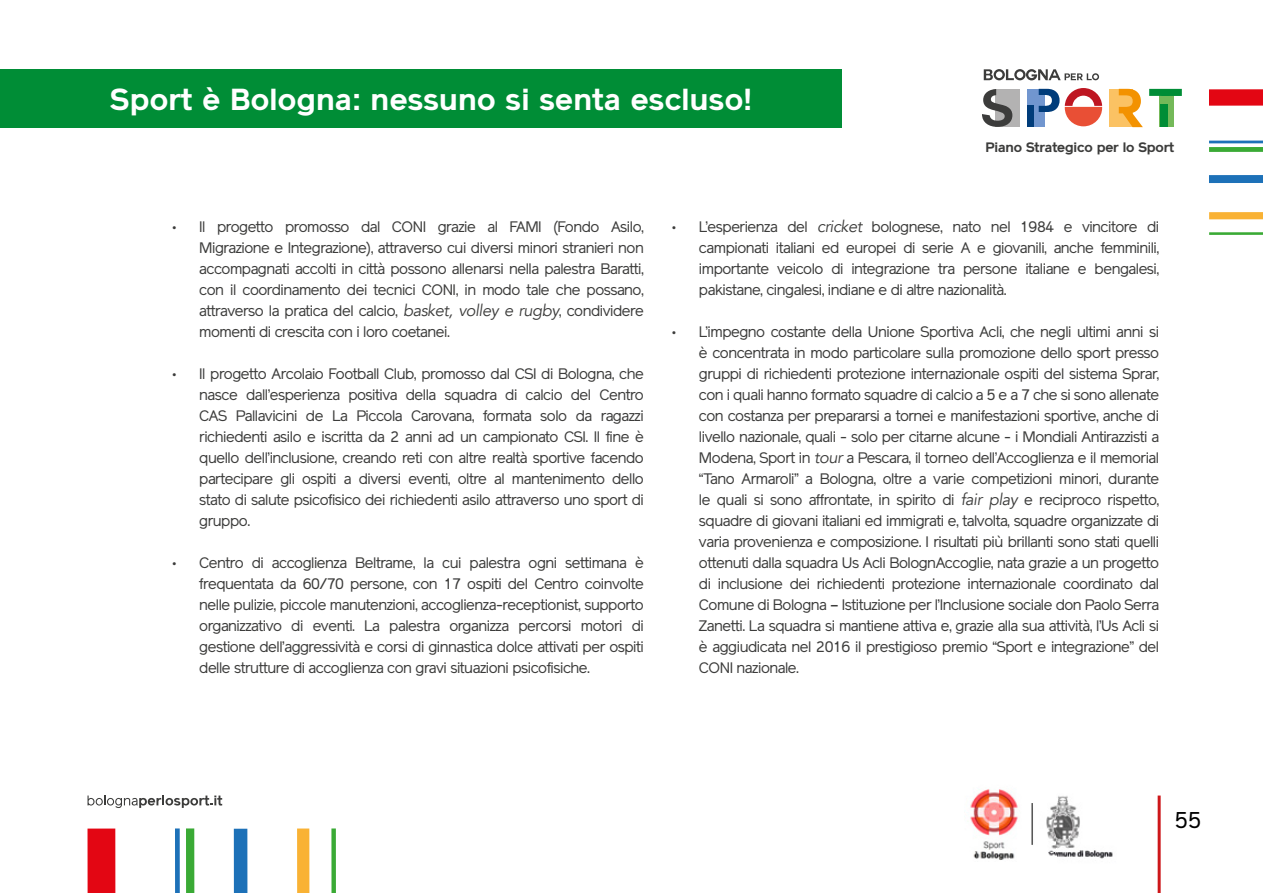
<style>
.page{position:relative;width:1263px;height:893px;background:#fff}
.page>*{position:absolute;margin:0;border:0;box-sizing:border-box;transform-origin:0 0}
.t1{font:700 30px "Reader";letter-spacing:.01em;color:#fff}
.t2{font:22.5px "Reader";color:#000}
.t3{font:15px/21px "Reader";letter-spacing:-.03em;color:#3c3c3b;text-align:justify}
.t4{font:700 13.5px "Reader";letter-spacing:-.01em;color:#3c3c3b}
.s1{font-family:"Avenir";font-style:italic;font-size:16.5px}
</style>
<div class="page">
<hr style="left:1158px;top:795px;width:3px;height:98px;background:#cd171a">
<div style="left:996px;top:89px;width:24px;height:38px;background:#b3b2b2"></div>
<div style="left:1027px;top:89px;width:17px;height:38px;background:#7196cf"></div>
<div style="left:1109px;top:89px;width:23px;height:38px;background:#fbc263"></div>
<div style="left:1160px;top:89px;width:14px;height:38px;background:#74b959"></div>
<svg style="left:984px;top:69px;width:115px;height:11px"></svg>
<svg style="left:1039px;top:89px;width:20px;height:23px"></svg>
<svg style="left:1065px;top:88px;width:37px;height:38px"></svg>
<svg style="left:1119px;top:89px;width:24px;height:38px"></svg>
<svg style="left:1149px;top:89px;width:33px;height:7px"></svg>
<svg style="left:982px;top:89px;width:30px;height:38px"></svg>
<div style="left:1027px;top:106px;width:6px;height:21px;background:#003c7a"></div>
<div style="left:1160px;top:105px;width:7px;height:22px;background:#008d36"></div>
<div style="left:1209px;top:89px;width:54px;height:17px;background:#e30613"></div>
<hr style="left:1209px;top:141px;width:54px;height:2px;background:#1d71b8">
<div style="left:1209px;top:147px;width:54px;height:5px;background:#3aaa35"></div>
<div style="left:1209px;top:175px;width:54px;height:8px;background:#1d71b8"></div>
<div style="left:1209px;top:212px;width:54px;height:7px;background:#f9b234"></div>
<hr style="left:1209px;top:232px;width:54px;height:3px;background:#3aaa35">
<div style="left:88px;top:828px;width:27px;height:65px;background:#e30613"></div>
<div style="left:175px;top:828px;width:5px;height:65px;background:#1d71b8"></div>
<div style="left:186px;top:828px;width:8px;height:65px;background:#3aaa35"></div>
<div style="left:234px;top:829px;width:13px;height:64px;background:#1d71b8"></div>
<div style="left:297px;top:828px;width:12px;height:65px;background:#f9b234"></div>
<div style="left:331px;top:828px;width:5px;height:65px;background:#3aaa35"></div>
<img style="left:1031px;top:796px;width:82px;height:63px">
<svg style="left:88px;top:795px;width:134px;height:13px"></svg>
<hr style="left:1032px;top:803px;width:1px;height:42px;background:#000">
<img style="left:970px;top:789px;width:48px;height:71px">
<div style="left:0;top:70px;width:842px;height:58px;background:#008d36"></div>
<h1 class="t1" style="left:110px;top:81px;width:643px">Sport è Bologna: nessuno si senta escluso!</h1>
<p class="t4" style="left:985px;top:139px;width:190px">Piano Strategico per lo Sport</p>
<p class="t3" style="left:199px;top:217px;width:446px;text-indent:-27px">• Il progetto promosso dal CONI grazie al FAMI (Fondo Asilo, Migrazione e Integrazione), attraverso cui diversi minori stranieri non accompagnati accolti in città possono allenarsi nella palestra Baratti, con il coordinamento dei tecnici CONI, in modo tale che possano, attraverso la pratica del calcio, <span class="s1">basket, volley e rugby</span>, condividere momenti di crescita con i loro coetanei.</p>
<p class="t3" style="left:199px;top:364px;width:446px;text-indent:-27px">• Il progetto Arcolaio Football Club, promosso dal CSI di Bologna, che nasce dall’esperienza positiva della squadra di calcio del Centro CAS Pallavicini de La Piccola Carovana, formata solo da ragazzi richiedenti asilo e iscritta da 2 anni ad un campionato CSI. Il fine è quello dell’inclusione, creando reti con altre realtà sportive facendo partecipare gli ospiti a diversi eventi, oltre al mantenimento dello stato di salute psicofisico dei richiedenti asilo attraverso uno sport di gruppo.</p>
<p class="t3" style="left:199px;top:553px;width:446px;text-indent:-27px">• Centro di accoglienza Beltrame, la cui palestra ogni settimana è frequentata da 60/70 persone, con 17 ospiti del Centro coinvolte nelle pulizie, piccole manutenzioni, accoglienza-receptionist, supporto organizzativo di eventi. La palestra organizza percorsi motori di gestione dell’aggressività e corsi di ginnastica dolce attivati per ospiti delle strutture di accoglienza con gravi situazioni psicofisiche.</p>
<p class="t3" style="left:699px;top:216px;width:462px;text-indent:-27px">• L’esperienza del <span class="s1">cricket</span> bolognese, nato nel 1984 e vincitore di campionati italiani ed europei di serie A e giovanili, anche femminili, importante veicolo di integrazione tra persone italiane e bengalesi, pakistane, cingalesi, indiane e di altre nazionalità.</p>
<p class="t3" style="left:699px;top:321px;width:462px;text-indent:-27px">• L’impegno costante della Unione Sportiva Acli, che negli ultimi anni si è concentrata in modo particolare sulla promozione dello sport presso gruppi di richiedenti protezione internazionale ospiti del sistema Sprar, con i quali hanno formato squadre di calcio a 5 e a 7 che si sono allenate con costanza per prepararsi a tornei e manifestazioni sportive, anche di livello nazionale, quali - solo per citarne alcune - i Mondiali Antirazzisti a Modena, Sport in <span class="s1">tour</span> a Pescara, il torneo dell’Accoglienza e il memorial “Tano Armaroli” a Bologna, oltre a varie competizioni minori, durante le quali si sono affrontate, in spirito di <span class="s1">fair play</span> e reciproco rispetto, squadre di giovani italiani ed immigrati e, talvolta, squadre organizzate di varia provenienza e composizione. I risultati più brillanti sono stati quelli ottenuti dalla squadra Us Acli BolognAccoglie, nata grazie a un progetto di inclusione dei richiedenti protezione internazionale coordinato dal Comune di Bologna – Istituzione per l’Inclusione sociale don Paolo Serra Zanetti. La squadra si mantiene attiva e, grazie alla sua attività, l’Us Acli si è aggiudicata nel 2016 il prestigioso premio “Sport e integrazione” del CONI nazionale.</p>
<h2 class="t2" style="left:1175px;top:807px;width:28px">55</h2>
</div>
